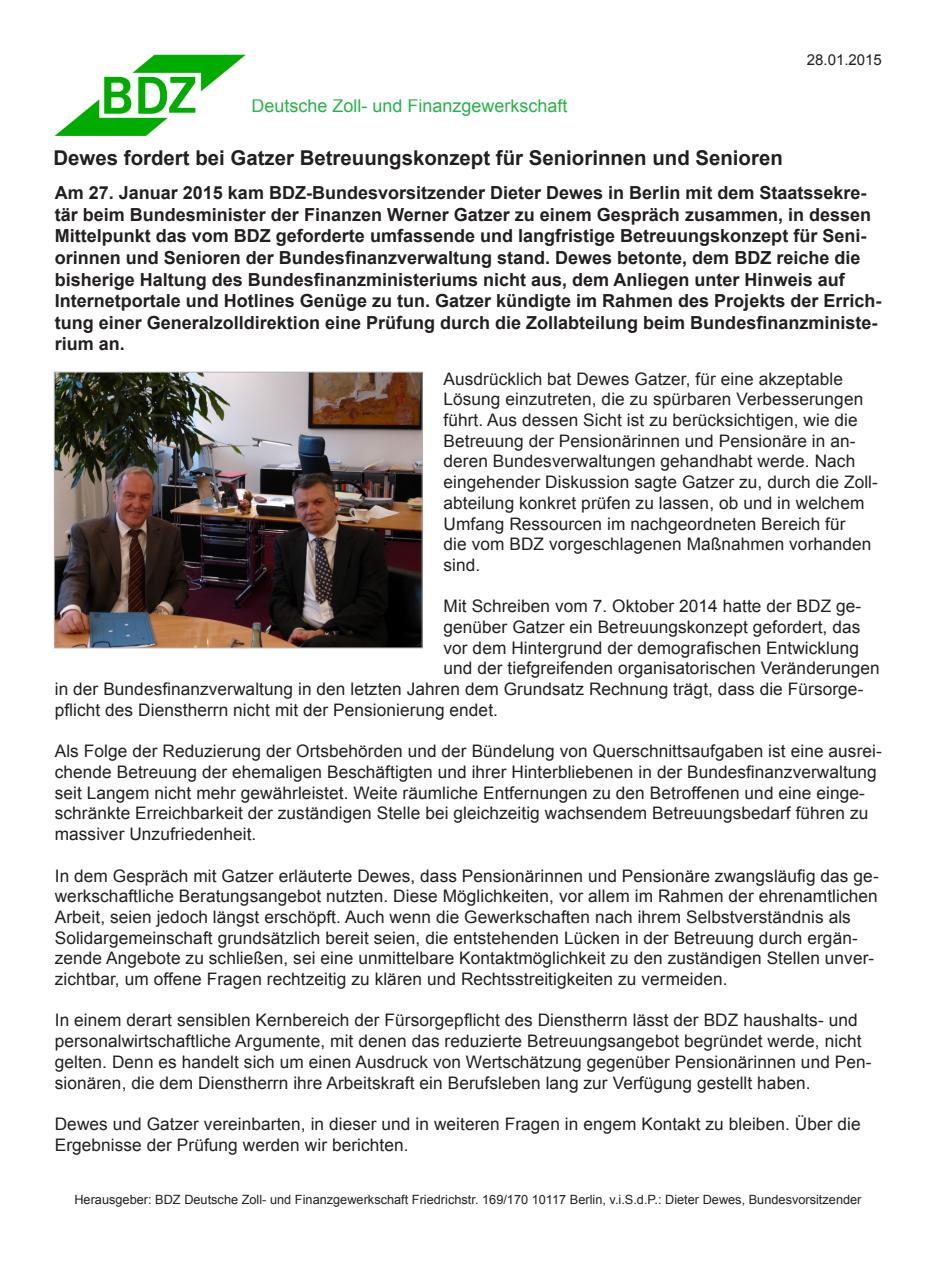
<style>
.page{position:relative;width:936px;height:1263px;background:#fff}
.page>*{position:absolute;margin:0;border:0;box-sizing:border-box;transform-origin:0 0}
.t1{font:700 20.4px "Arial";color:#231f20}
.t2{font:700 18px/21.6px "Arial";color:#231f20}
.t3{font:18px "Arial";color:#28b24b}
.t4{font:17.25px/20.7px "Arial";letter-spacing:.005em;color:#231f20}
.t5{font:15px "Arial";color:#231f20}
.t6{font:12.75px "Arial";color:#231f20}
</style>
<div class="page">
<img style="left:54px;top:54px;width:191px;height:82px">
<img style="left:56px;top:374px;width:364px;height:272px">
<div style="left:54px;top:372px;width:368px;height:276px;border:1px solid #b4b2b3"></div>
<p class="t5" style="left:806px;top:50px;width:77px">28.01.2015</p>
<p class="t3" style="left:251px;top:94px;width:317px">Deutsche Zoll- und Finanzgewerkschaft</p>
<p class="t1" style="left:54px;top:144px;width:730px">Dewes fordert bei Gatzer Betreuungskonzept für Seniorinnen und Senioren</p>
<p class="t2" style="left:55px;top:183px;width:828px">Am 27. Januar 2015 kam BDZ-Bundesvorsitzender Dieter Dewes in Berlin mit dem Staatssekre&shy;tär beim Bundesminister der Finanzen Werner Gatzer zu einem Gespräch zusammen, in dessen Mittelpunkt das vom BDZ geforderte umfassende und langfristige Betreuungskonzept für Seni&shy;orinnen und Senioren der Bundesfinanzverwaltung stand. Dewes betonte, dem BDZ reiche die bisherige Haltung des Bundesfinanzministeriums nicht aus, dem Anliegen unter Hinweis auf Internetportale und Hotlines Genüge zu tun. Gatzer kündigte im Rahmen des Projekts der Errich&shy;tung einer Generalzolldirektion eine Prüfung durch die Zollabteilung beim Bundesfinanzministe&shy;rium an.</p>
<p class="t4" style="left:443px;top:368px;width:436px">Ausdrücklich bat Dewes Gatzer, für eine akzeptable Lösung einzutreten, die zu spürbaren Verbesserungen führt. Aus dessen Sicht ist zu berücksichtigen, wie die Betreuung der Pensionärinnen und Pensionäre in an&shy;deren Bundesverwaltungen gehandhabt werde. Nach eingehender Diskussion sagte Gatzer zu, durch die Zoll&shy;abteilung konkret prüfen zu lassen, ob und in welchem Umfang Ressourcen im nachgeordneten Bereich für<br>die vom BDZ vorgeschlagenen Maßnahmen vorhanden sind.</p>
<p class="t4" style="left:443px;top:596px;width:419px">Mit Schreiben vom 7. Oktober 2014 hatte der BDZ ge-</p>
<p class="t4" style="left:443px;top:617px;width:418px">genüber Gatzer ein Betreuungskonzept gefordert, das</p>
<p class="t4" style="left:443px;top:637px;width:417px">vor dem Hintergrund der demografischen Entwicklung</p>
<p class="t4" style="left:443px;top:658px;width:438px">und der tiefgreifenden organisatorischen Veränderungen</p>
<p class="t4" style="left:55px;top:679px;width:810px">in der Bundesfinanzverwaltung in den letzten Jahren dem Grundsatz Rechnung trägt, dass die Fürsorge-</p>
<p class="t4" style="left:55px;top:700px;width:444px">pflicht des Dienstherrn nicht mit der Pensionierung endet.</p>
<p class="t4" style="left:55px;top:741px;width:828px">Als Folge der Reduzierung der Ortsbehörden und der Bündelung von Querschnittsaufgaben ist eine ausrei&shy;chende Betreuung der ehemaligen Beschäftigten und ihrer Hinterbliebenen in der Bundesfinanzverwaltung seit Langem nicht mehr gewährleistet. Weite räumliche Entfernungen zu den Betroffenen und eine einge&shy;schränkte Erreichbarkeit der zuständigen Stelle bei gleichzeitig wachsendem Betreuungsbedarf führen zu massiver Unzufriedenheit.</p>
<p class="t4" style="left:55px;top:865px;width:825px">In dem Gespräch mit Gatzer erläuterte Dewes, dass Pensionärinnen und Pensionäre zwangsläufig das ge&shy;werkschaftliche Beratungsangebot nutzten. Diese Möglichkeiten, vor allem im Rahmen der ehrenamtlichen Arbeit, seien jedoch längst erschöpft. Auch wenn die Gewerkschaften nach ihrem Selbstverständnis als Solidargemeinschaft grundsätzlich bereit seien, die entstehenden Lücken in der Betreuung durch ergän&shy;zende Angebote zu schließen, sei eine unmittelbare Kontaktmöglichkeit zu den zuständigen Stellen unver&shy;zichtbar, um offene Fragen rechtzeitig zu klären und Rechtsstreitigkeiten zu vermeiden.</p>
<p class="t4" style="left:55px;top:1010px;width:818px">In einem derart sensiblen Kernbereich der Fürsorgepflicht des Dienstherrn lässt der BDZ haushalts- und personalwirtschaftliche Argumente, mit denen das reduzierte Betreuungsangebot begründet werde, nicht gelten. Denn es handelt sich um einen Ausdruck von Wertschätzung gegenüber Pensionärinnen und Pen&shy;sionären, die dem Dienstherrn ihre Arbeitskraft ein Berufsleben lang zur Verfügung gestellt haben.</p>
<p class="t4" style="left:55px;top:1114px;width:807px">Dewes und Gatzer vereinbarten, in dieser und in weiteren Fragen in engem Kontakt zu bleiben. Über die<br>Ergebnisse der Prüfung werden wir berichten.</p>
<p class="t6" style="left:74px;top:1191px;width:788px">Herausgeber: BDZ Deutsche Zoll- und Finanzgewerkschaft Friedrichstr. 169/170 10117 Berlin, v.i.S.d.P.: Dieter Dewes, Bundesvorsitzender</p>
</div>
